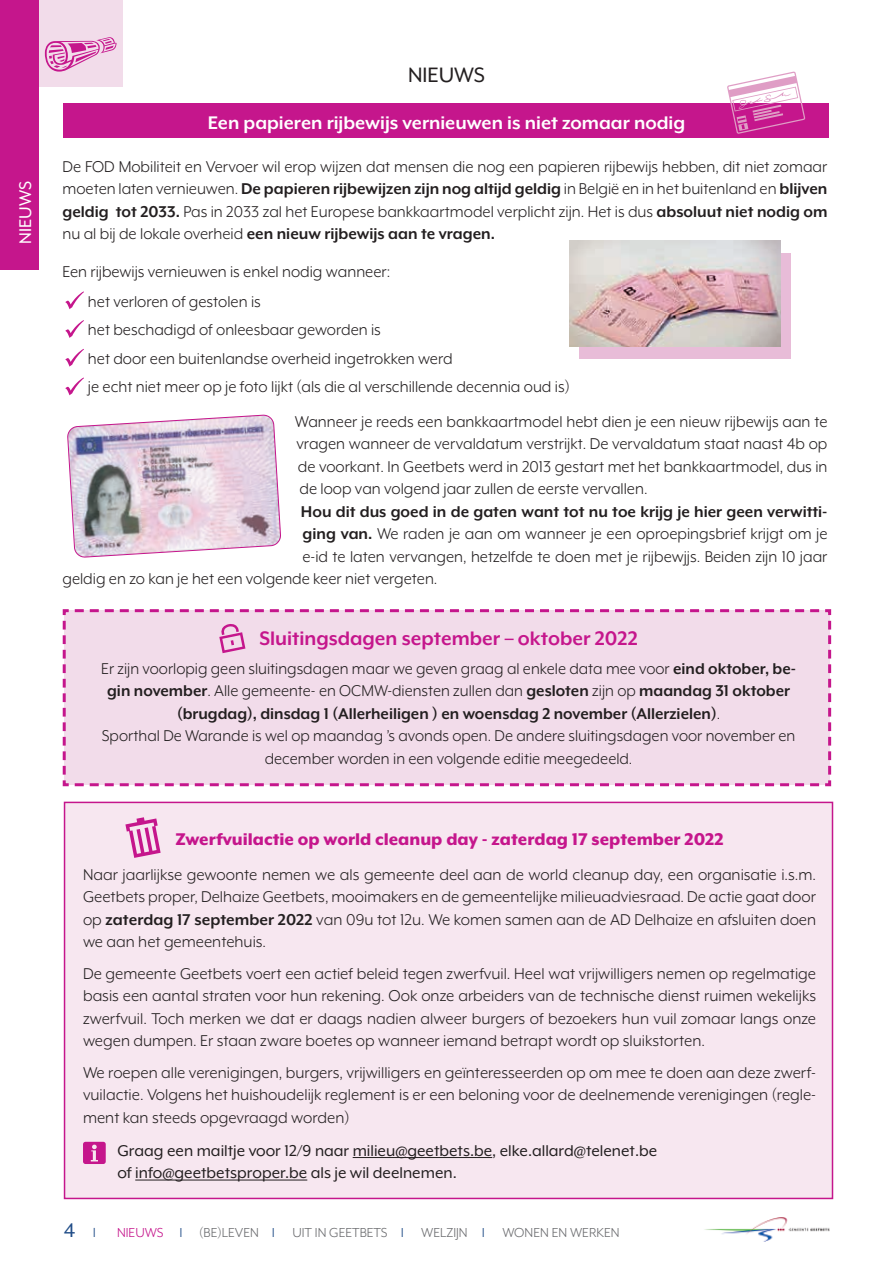
<style>
.page{position:relative;width:893px;height:1263px;background:#fff}
.page>*{position:absolute;margin:0;border:0;box-sizing:border-box;transform-origin:0 0}
.t1{font:24px "Mr Eaves XL Mod OT";color:#231f20}
.t2{font:700 22.5px "Mr Eaves XL Mod OT";color:#c5168c}
.t3{font:22.5px "Mr Eaves XL Mod OT";color:#214d88}
.t4{font:700 21px "Mr Eaves XL Mod OT";color:#fff}
.t5{font:800 19.5px "Mr Eaves XL Mod OT";color:#c5168c}
.t6{font:19.5px "Mr Eaves XL Mod OT";color:#fff}
.t7{font:18px/22.5px "Mr Eaves XL Mod OT";color:#231f20;text-align:justify}
.t8{font:18px/22.5px "Mr Eaves XL Mod OT";color:#231f20}
.t9{font:700 18px "Mr Eaves XL Mod OT";color:#231f20}
.t10{font:15px "Mr Eaves XL Mod OT";color:#6c6d70}
.t11{font:15px "Mr Eaves XL Mod OT";color:#c5168c}
.s1{font-weight:700}
.s2{color:#214d88}
</style>
<div class="page">
<img style="left:704px;top:1217px;width:126px;height:25px">
<div style="left:32px;top:0;width:91px;height:86px;background:#f2dcea"></div>
<div style="left:0;top:0;width:38px;height:269px;background:#c5168c"></div>
<svg style="left:45px;top:37px;width:72px;height:35px"></svg>
<div style="left:64px;top:104px;width:765px;height:34px;background:#c5168c"></div>
<svg style="left:65px;top:291px;width:19px;height:18px"></svg>
<svg style="left:65px;top:320px;width:19px;height:18px"></svg>
<svg style="left:65px;top:349px;width:19px;height:18px"></svg>
<svg style="left:65px;top:377px;width:19px;height:18px"></svg>
<svg style="left:727px;top:71px;width:78px;height:63px"></svg>
<div style="left:580px;top:253px;width:211px;height:105px;background:#e8bcd8"></div>
<img style="left:570px;top:241px;width:211px;height:105px">
<img style="left:67px;top:415px;width:214px;height:142px">
<div style="left:62px;top:609px;width:770px;height:178px;background:#f2dcea"></div>
<svg style="left:219px;top:624px;width:26px;height:29px"></svg>
<div style="left:64px;top:802px;width:769px;height:397px;background:#f7e7f0;border:2px solid #c5168c"></div>
<hr style="left:353px;top:1157px;width:139px;height:1px;background:#231f20">
<hr style="left:135px;top:1180px;width:172px;height:1px;background:#231f20">
<svg style="left:83px;top:1142px;width:23px;height:22px"></svg>
<svg style="left:125px;top:817px;width:36px;height:41px"></svg>
<p class="t6" style="left:15px;top:244px;width:64px;rotate:-90deg">NIEUWS</p>
<h1 class="t1" style="left:408px;top:62px;width:78px">NIEUWS</h1>
<p class="t4" style="left:208px;top:111px;width:479px">Een papieren rijbewijs vernieuwen is niet zomaar nodig</p>
<p class="t7" style="left:62px;top:155px;width:767px">De FOD Mobiliteit en Vervoer wil erop wijzen dat mensen die nog een papieren rijbewijs hebben, dit niet zomaar moeten laten vernieuwen. <span class="s1">De papieren rijbewijzen zijn nog altijd geldig</span> in België en in het buitenland en <span class="s1">blijven geldig tot 2033.</span> Pas in 2033 zal het Europese bankkaartmodel verplicht zijn. Het is dus <span class="s1">absoluut niet nodig om </span>nu al bij de lokale overheid <span class="s1">een nieuw rijbewijs aan te vragen.</span></p>
<p class="t7" style="left:88px;top:257px;width:483px;line-height:28.8px;text-align:left;text-indent:-26px">Een rijbewijs vernieuwen is enkel nodig wanneer:<br>het verloren of gestolen is<br>het beschadigd of onleesbaar geworden is<br>het door een buitenlandse overheid ingetrokken werd<br>je echt niet meer op je foto lijkt (als die al verschillende decennia oud is)</p>
<p class="t7" style="left:295px;top:410px;width:534px">Wanneer je reeds een bankkaartmodel hebt dien je een nieuw rijbewijs aan te vragen wanneer de vervaldatum verstrijkt. De vervaldatum staat naast 4b op de voorkant. In Geetbets werd in 2013 gestart met het bankkaartmodel, dus in de loop van volgend jaar zullen de eerste vervallen.</p>
<p class="t9" style="left:301px;top:501px;width:528px">Hou dit dus goed in de gaten want tot nu toe krijg je hier geen verwitti-</p>
<p class="t7" style="left:302px;top:522px;width:527px"><span class="s1">ging van.</span> We raden je aan om wanneer je een oproepingsbrief krijgt om je</p>
<p class="t7" style="left:302px;top:545px;width:526px">e-id te laten vervangen, hetzelfde te doen met je rijbewjjs. Beiden zijn 10 jaar</p>
<p class="t7" style="left:62px;top:567px;width:377px">geldig en zo kan je het een volgende keer niet vergeten.</p>
<p class="t2" style="left:259px;top:626px;width:380px">Sluitingsdagen september – oktober 2022</p>
<p class="t7" style="left:101px;top:657px;width:696px;text-align:center">Er zijn voorlopig geen sluitingsdagen maar we geven graag al enkele data mee voor <span class="s1">eind oktober, be&shy;gin november</span>. Alle gemeente- en OCMW-diensten zullen dan <span class="s1">gesloten</span> zijn op <span class="s1">maandag 31 oktober (brugdag), dinsdag 1 (Allerheiligen ) en woensdag 2 november (Allerzielen)</span>.<br>Sporthal De Warande is wel op maandag ’s avonds open. De andere sluitingsdagen voor november en december worden in een volgende editie meegedeeld.</p>
<p class="t5" style="left:175px;top:828px;width:550px">Zwerfvuilactie op world cleanup day - zaterdag 17 september 2022</p>
<p class="t7" style="left:83px;top:863px;width:735px">Naar jaarlijkse gewoonte nemen we als gemeente deel aan de world cleanup day, een organisatie i.s.m.<br>Geetbets proper, Delhaize Geetbets, mooimakers en de gemeentelijke milieuadviesraad. De actie gaat door op <span class="s1">zaterdag 17 september 2022</span> van 09u tot 12u. We komen samen aan de AD Delhaize en afsluiten doen we aan het gemeentehuis.</p>
<p class="t7" style="left:83px;top:962px;width:735px">De gemeente Geetbets voert een actief beleid tegen zwerfvuil. Heel wat vrijwilligers nemen op regelmatige basis een aantal straten voor hun rekening. Ook onze arbeiders van de technische dienst ruimen wekelijks zwerfvuil. Toch merken we dat er daags nadien alweer burgers of bezoekers hun vuil zomaar langs onze wegen dumpen. Er staan zware boetes op wanneer iemand betrapt wordt op sluikstorten.</p>
<p class="t7" style="left:83px;top:1061px;width:735px">We roepen alle verenigingen, burgers, vrijwilligers en geïnteresseerden op om mee te doen aan deze zwerf&shy;vuilactie. Volgens het huishoudelijk reglement is er een beloning voor de deelnemende verenigingen (regle&shy;ment kan steeds opgevraagd worden)</p>
<p class="t8" style="left:117px;top:1139px;width:541px">Graag een mailtje voor 12/9 naar milieu@geetbets.be, elke.allard@telenet.be of info@geetbetsproper.be als je wil deelnemen.</p>
<p class="t3" style="left:64px;top:1217px;width:13px">4</p>
<p class="t11" style="left:117px;top:1224px;width:48px">NIEUWS</p>
<p class="t10" style="left:180px;top:1224px;width:441px"><span class="s2">❘</span> (BE)LEVEN <span class="s2">❘</span> UIT IN GEETBETS <span class="s2">❘</span> WELZIJN <span class="s2">❘</span> WONEN EN WERKEN</p>
</div>
